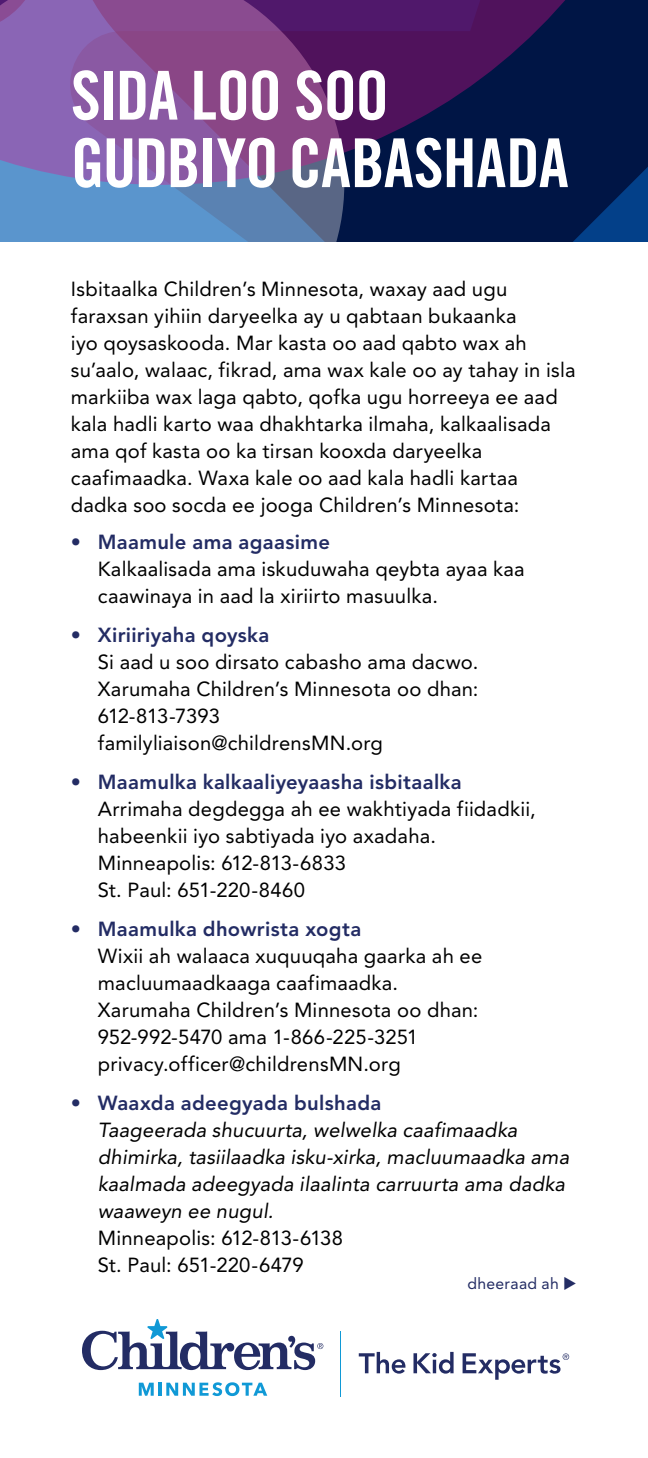
<style>
.page{position:relative;width:648px;height:1458px;background:#fff}
.page>*{position:absolute;margin:0;border:0;box-sizing:border-box;transform-origin:0 0}
.t1{font:67.5px/67.5px "Trade Gothic LT Std Bd Cn 20";letter-spacing:-.015em;color:#fff}
.t2{font:20.25px/27px "Avenir LT Std";letter-spacing:.01em;color:#000}
.t3{font:italic 20.25px/27px "Avenir LT Std";letter-spacing:.01em;color:#000}
.t4{font:800 20.25px "Avenir LT Std";letter-spacing:.015em;color:#232c64}
.t5{font:15.75px "Avenir LT Std";letter-spacing:.02em;color:#232c64}
</style>
<div class="page">
<svg style="left:344px;top:185px;width:304px;height:56px;background:#001b4f"></svg>
<svg style="left:0;top:185px;width:344px;height:56px;background:#5989bc"></svg>
<svg style="left:0;top:0;width:648px;height:185px;background:#563678"></svg>
<svg style="left:513px;top:0;width:135px;height:44px;background:#12144a"></svg>
<svg style="left:139px;top:1383px;width:15px;height:13px"></svg>
<hr style="left:158px;top:1383px;width:4px;height:13px;background:#1099d6">
<svg style="left:166px;top:1382px;width:101px;height:14px"></svg>
<hr style="left:341px;top:1331px;width:1px;height:66px;background:#1099d6">
<svg style="left:82px;top:1319px;width:241px;height:51px"></svg>
<svg style="left:359px;top:1352px;width:46px;height:22px"></svg>
<svg style="left:414px;top:1352px;width:40px;height:22px"></svg>
<svg style="left:463px;top:1353px;width:106px;height:27px"></svg>
<h1 class="t1" style="left:71px;top:61px;width:499px">SIDA LOO SOO<br>GUDBIYO CABASHADA</h1>
<p class="t2" style="left:71px;top:276px;width:506px">Isbitaalka Children’s Minnesota, waxay aad ugu faraxsan yihiin daryeelka ay u qabtaan bukaanka<br>iyo qoysaskooda. Mar kasta oo aad qabto wax ah su’aalo, walaac, fikrad, ama wax kale oo ay tahay in isla markiiba wax laga qabto, qofka ugu horreeya ee aad kala hadli karto waa dhakhtarka ilmaha, kalkaalisada ama qof kasta oo ka tirsan kooxda daryeelka caafimaadka. Waxa kale oo aad kala hadli kartaa dadka soo socda ee jooga Children’s Minnesota:</p>
<p class="t4" style="left:71px;top:530px;width:261px">• Maamule ama agaasime</p>
<p class="t2" style="left:98px;top:555px;width:428px">Kalkaalisada ama iskuduwaha qeybta ayaa kaa caawinaya in aad la xiriirto masuulka.</p>
<p class="t4" style="left:71px;top:623px;width:200px">• Xiriiriyaha qoyska</p>
<p class="t2" style="left:98px;top:648px;width:382px">Si aad u soo dirsato cabasho ama dacwo.<br>Xarumaha Children’s Minnesota oo dhan:<br>612-813-7393 familyliaison@childrensMN.org</p>
<p class="t4" style="left:71px;top:770px;width:392px">• Maamulka kalkaaliyeyaasha isbitaalka</p>
<p class="t2" style="left:98px;top:796px;width:440px">Arrimaha degdegga ah ee wakhtiyada fiidadkii, habeenkii iyo sabtiyada iyo axadaha.<br>Minneapolis: 612-813-6833<br>St. Paul: 651-220-8460</p>
<p class="t4" style="left:71px;top:917px;width:292px">• Maamulka dhowrista xogta</p>
<p class="t2" style="left:98px;top:943px;width:386px">Wixii ah walaaca xuquuqaha gaarka ah ee macluumaadkaaga caafimaadka.<br>Xarumaha Children’s Minnesota oo dhan:<br>952-992-5470 ama 1-866-225-3251 privacy.officer@childrensMN.org</p>
<p class="t4" style="left:71px;top:1091px;width:312px">• Waaxda adeegyada bulshada</p>
<p class="t3" style="left:98px;top:1117px;width:473px">Taageerada shucuurta, welwelka caafimaadka dhimirka, tasiilaadka isku-xirka, macluumaadka ama kaalmada adeegyada ilaalinta carruurta ama dadka waaweyn ee nugul.</p>
<p class="t2" style="left:98px;top:1225px;width:247px">Minneapolis: 612-813-6138<br>St. Paul: 651-220-6479</p>
<p class="t5" style="left:467px;top:1274px;width:111px">dheeraad ah ◆</p>
</div>
